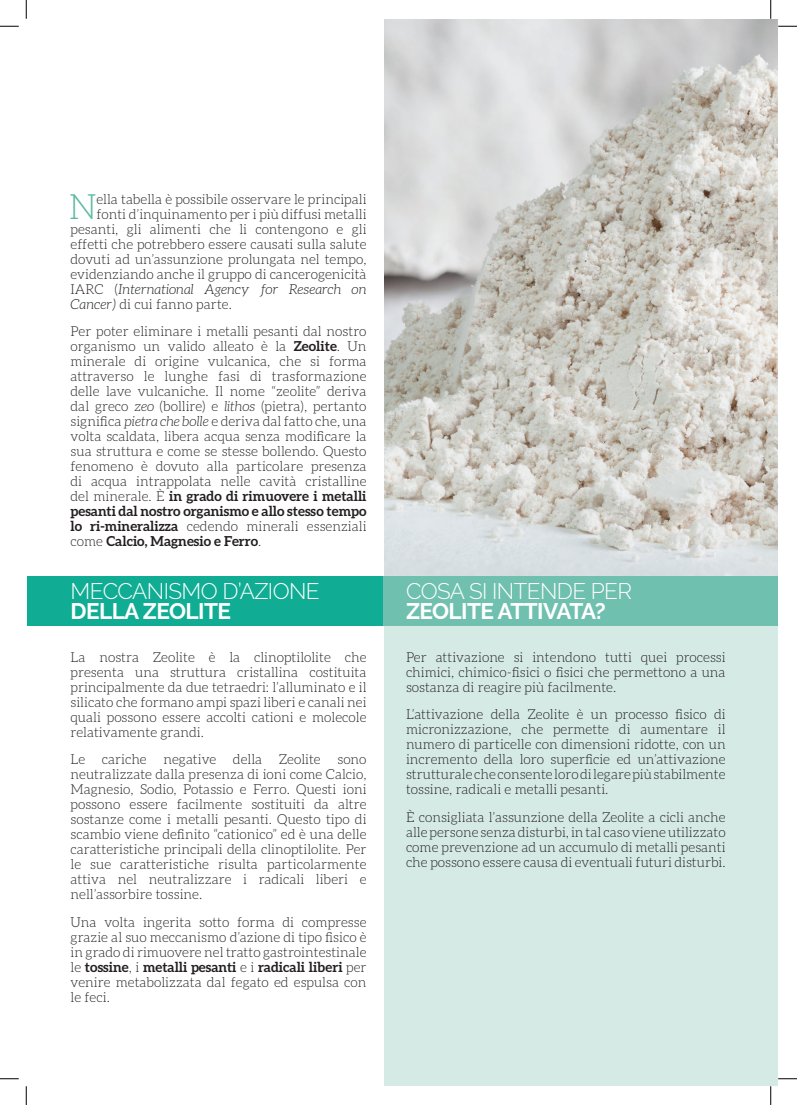
<style>
.page{position:relative;width:797px;height:1105px;background:#fff}
.page>*{position:absolute;margin:0;border:0;box-sizing:border-box;transform-origin:0 0}
.t1{font:300 35px "Aleo";color:#5cbaa5}
.t2{font:300 22.5px "Raleway";letter-spacing:-.025em;color:#fff}
.t3{font:700 22.5px "Raleway";letter-spacing:-.025em;color:#fff}
.t4{font:300 13.75px/15px "Aleo";color:#231f20;text-align:justify}
.t5{font:italic 300 13.75px "Aleo";color:#15181c}
.s1{font-style:normal;color:#231f20}
.s2{font-style:italic;color:#15181c}
.s3{font-weight:700}
.s4{font-style:italic}
</style>
<div class="page">
<div style="left:384px;top:19px;width:393px;height:1067px;background:#d5eae4"></div>
<img style="left:384px;top:19px;width:393px;height:557px">
<div style="left:27px;top:576px;width:356px;height:49px;background:#10ad94"></div>
<div style="left:383px;top:576px;width:394px;height:49px;background:#70c0af"></div>
<svg style="left:0;top:25px;width:19px;height:2px"></svg>
<svg style="left:778px;top:25px;width:19px;height:2px"></svg>
<svg style="left:0;top:1078px;width:19px;height:1px"></svg>
<svg style="left:778px;top:1078px;width:19px;height:1px"></svg>
<svg style="left:25px;top:0;width:2px;height:19px"></svg>
<svg style="left:25px;top:1086px;width:2px;height:19px"></svg>
<svg style="left:770px;top:0;width:1px;height:19px"></svg>
<svg style="left:770px;top:1086px;width:1px;height:19px"></svg>
<h1 class="t1" style="left:69px;top:188px;width:29px">N</h1>
<p class="t4" style="left:96px;top:191px;width:272px">ella tabella è possibile osservare le principali</p>
<p class="t4" style="left:96px;top:206px;width:271px">fonti d’inquinamento per i più diffusi metalli</p>
<p class="t4" style="left:71px;top:221px;width:297px">pesanti, gli alimenti che li contengono e gli</p>
<p class="t4" style="left:71px;top:236px;width:297px">effetti che potrebbero essere causati sulla salute</p>
<p class="t4" style="left:71px;top:251px;width:297px">dovuti ad un’assunzione prolungata nel tempo,</p>
<p class="t4" style="left:71px;top:266px;width:297px">evidenziando anche il gruppo di cancerogenicità</p>
<p class="t5" style="left:71px;top:282px;width:297px"><span class="s1">IARC (</span>International Agency for Research on</p>
<p class="t4" style="left:71px;top:296px;width:163px"><span class="s2">Cancer)</span> di cui fanno parte.</p>
<p class="t4" style="left:71px;top:324px;width:297px">Per poter eliminare i metalli pesanti dal nostro organismo un valido alleato è la <span class="s3">Zeolite</span>. Un minerale di origine vulcanica, che si forma attraverso le lunghe fasi di trasformazione delle lave vulcaniche. Il nome “zeolite” deriva dal greco <span class="s4">zeo</span> (bollire) e <span class="s4">lithos</span> (pietra), pertanto significa <span class="s4">pietra che bolle</span> e deriva dal fatto che, una volta scaldata, libera acqua senza modificare la sua struttura e come se stesse bollendo. Questo fenomeno è dovuto alla particolare presenza di acqua intrappolata nelle cavità cristalline del minerale. È <span class="s3">in grado di rimuovere i metalli pesanti dal nostro organismo e allo stesso tempo lo ri-mineralizza</span> cedendo minerali essenziali come <span class="s3">Calcio, Magnesio e Ferro</span>.</p>
<h2 class="t2" style="left:71px;top:578px;width:251px">MECCANISMO D’AZIONE</h2>
<h2 class="t3" style="left:71px;top:598px;width:162px">DELLA ZEOLITE</h2>
<p class="t4" style="left:71px;top:649px;width:297px">La nostra Zeolite è la clinoptilolite che presenta una struttura cristallina costituita principalmente da due tetraedri: l’alluminato e il silicato che formano ampi spazi liberi e canali nei quali possono essere accolti cationi e molecole relativamente grandi.</p>
<p class="t4" style="left:71px;top:752px;width:297px">Le cariche negative della Zeolite sono neutralizzate dalla presenza di ioni come Calcio, Magnesio, Sodio, Potassio e Ferro. Questi ioni possono essere facilmente sostituiti da altre sostanze come i metalli pesanti. Questo tipo di scambio viene definito “cationico” ed è una delle caratteristiche principali della clinoptilolite. Per le sue caratteristiche risulta particolarmente attiva nel neutralizzare i radicali liberi e nell’assorbire tossine.</p>
<p class="t4" style="left:71px;top:914px;width:297px">Una volta ingerita sotto forma di compresse grazie al suo meccanismo d’azione di tipo fisico è in grado di rimuovere nel tratto gastrointestinale le <span class="s3">tossine</span>, i <span class="s3">metalli pesanti</span> e i <span class="s3">radicali liberi</span> per venire metabolizzata dal fegato ed espulsa con le feci.</p>
<h2 class="t2" style="left:406px;top:578px;width:227px">COSA SI INTENDE PER</h2>
<h2 class="t3" style="left:406px;top:598px;width:201px">ZEOLITE ATTIVATA?</h2>
<p class="t4" style="left:406px;top:649px;width:321px">Per attivazione si intendono tutti quei processi chimici, chimico-fisici o fisici che permettono a una sostanza di reagire più facilmente.</p>
<p class="t4" style="left:406px;top:707px;width:321px">L’attivazione della Zeolite è un processo fisico di micronizzazione, che permette di aumentare il numero di particelle con dimensioni ridotte, con un incremento della loro superficie ed un’attivazione strutturale che consente loro di legare più stabilmente tossine, radicali e metalli pesanti.</p>
<p class="t4" style="left:406px;top:809px;width:321px">È consigliata l’assunzione della Zeolite a cicli anche alle persone senza disturbi, in tal caso viene utilizzato come prevenzione ad un accumulo di metalli pesanti che possono essere causa di eventuali futuri disturbi.</p>
</div>
